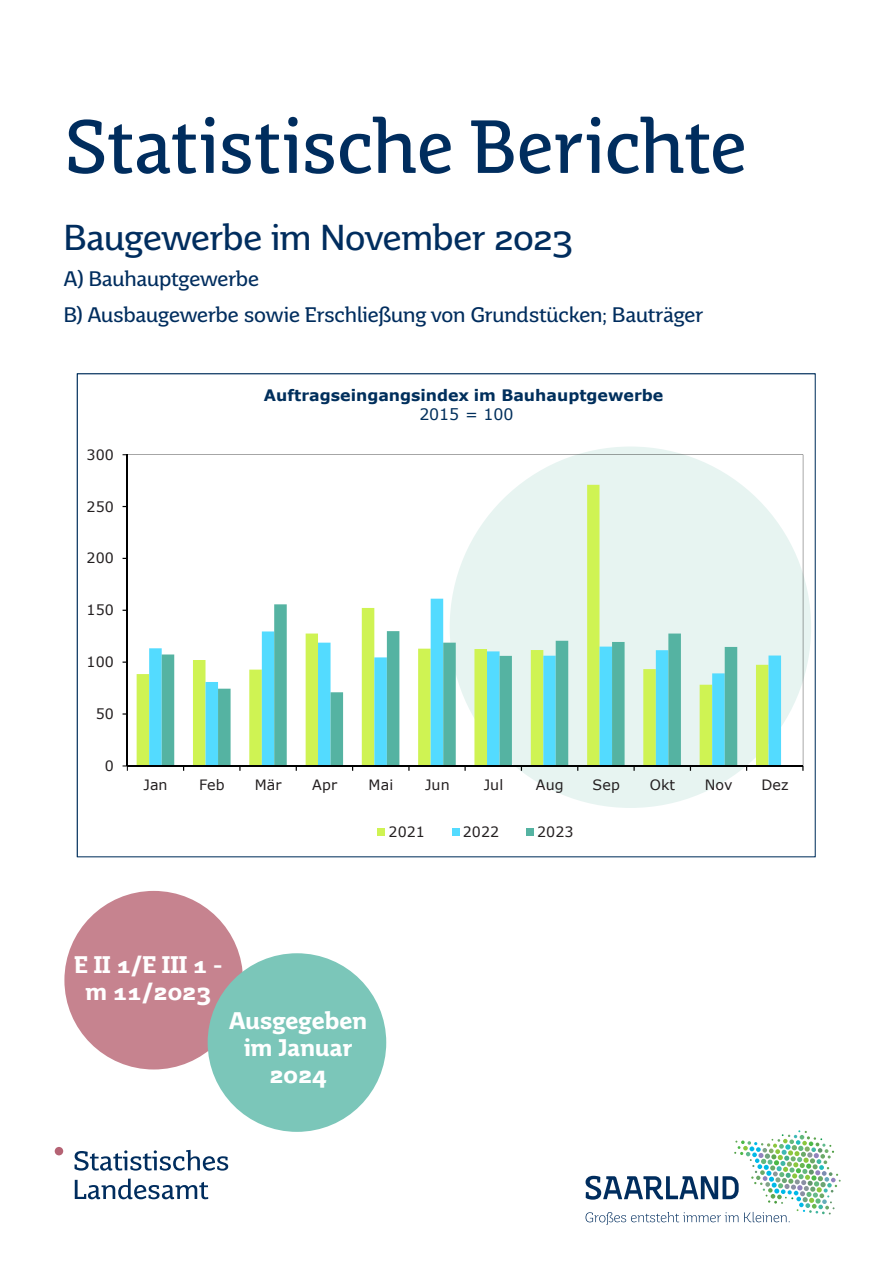
<style>
.page{position:relative;width:893px;height:1263px;background:#fff}
.page>*{position:absolute;margin:0;border:0;box-sizing:border-box;transform-origin:0 0}
.t1{font:75px "Saar Headline";letter-spacing:-.015em;color:#002d5e}
.Saar_Subline{font:36px "Saar Pro";letter-spacing:-.005em;color:#002d5e}
.Kreistext{font:700 24px/27px "Saar Pro";color:#fff;text-align:center}
.Saar_Subline-2{font:21px/36px "Saar Pro";letter-spacing:-.005em;color:#002d5e}
.t2{font:700 15.75px/19.2px "Verdana";color:#002f5c;text-align:center}
.t3{font:14.25px "Verdana";letter-spacing:.005em;color:#231f20}
.s1{font-weight:400}
</style>
<div class="page">
<svg style="left:75px;top:1150px;width:153px;height:20px"></svg>
<svg style="left:75px;top:1178px;width:133px;height:21px"></svg>
<div style="left:55px;top:1147px;width:8px;height:8px;background:#b56374;border-radius:50%"></div>
<div style="left:64px;top:891px;width:179px;height:178px;background:#c6838f;border-radius:50%"></div>
<div style="left:208px;top:953px;width:178px;height:179px;background:#7bc6b9;border-radius:50%"></div>
<svg style="left:77px;top:373px;width:739px;height:484px"></svg>
<svg style="left:585px;top:1130px;width:256px;height:95px"></svg>
<h1 class="t1" style="left:64px;top:102px;width:685px">Statistische Berichte</h1>
<p class="Saar_Subline" style="left:64px;top:216px;width:511px">Baugewerbe im November 2023</p>
<p class="Saar_Subline-2" style="left:64px;top:261px;width:641px">A) Bauhauptgewerbe<br>B) Ausbaugewerbe sowie Erschließung von Grundstücken; Bauträger</p>
<p class="t3" style="left:87px;top:445px;width:29px">300</p>
<p class="t3" style="left:87px;top:497px;width:29px">250</p>
<p class="t3" style="left:87px;top:548px;width:29px">200</p>
<p class="t3" style="left:87px;top:600px;width:29px">150</p>
<p class="t3" style="left:87px;top:652px;width:29px">100</p>
<p class="t3" style="left:96px;top:704px;width:20px">50</p>
<p class="t3" style="left:105px;top:756px;width:11px">0</p>
<p class="t2" style="left:264px;top:385px;width:401px">Auftragseingangsindex im Bauhauptgewerbe<br><span class="s1">2015 = 100</span></p>
<p class="t3" style="left:143px;top:775px;width:26px">Jan</p>
<p class="t3" style="left:199px;top:775px;width:27px">Feb</p>
<p class="t3" style="left:255px;top:775px;width:28px">Mär</p>
<p class="t3" style="left:312px;top:775px;width:26px">Apr</p>
<p class="t3" style="left:369px;top:775px;width:26px">Mai</p>
<p class="t3" style="left:425px;top:775px;width:26px">Jun</p>
<p class="t3" style="left:484px;top:775px;width:21px">Jul</p>
<p class="t3" style="left:536px;top:775px;width:29px">Aug</p>
<p class="t3" style="left:593px;top:775px;width:29px">Sep</p>
<p class="t3" style="left:650px;top:775px;width:27px">Okt</p>
<p class="t3" style="left:705px;top:775px;width:29px">Nov</p>
<p class="t3" style="left:761px;top:775px;width:29px">Dez</p>
<p class="t3" style="left:389px;top:822px;width:38px">2021</p>
<p class="t3" style="left:463px;top:822px;width:38px">2022</p>
<p class="t3" style="left:537px;top:822px;width:38px">2023</p>
<p class="Kreistext" style="left:75px;top:951px;width:149px">E II 1/E III 1 - m 11/2023</p>
<p class="Kreistext" style="left:229px;top:1007px;width:139px">Ausgegeben im Januar<br>2024</p>
<p class="Kreistext" style="left:237px;top:1009px;width:139px">Ausgegeben im August<br>2014</p>
</div>
